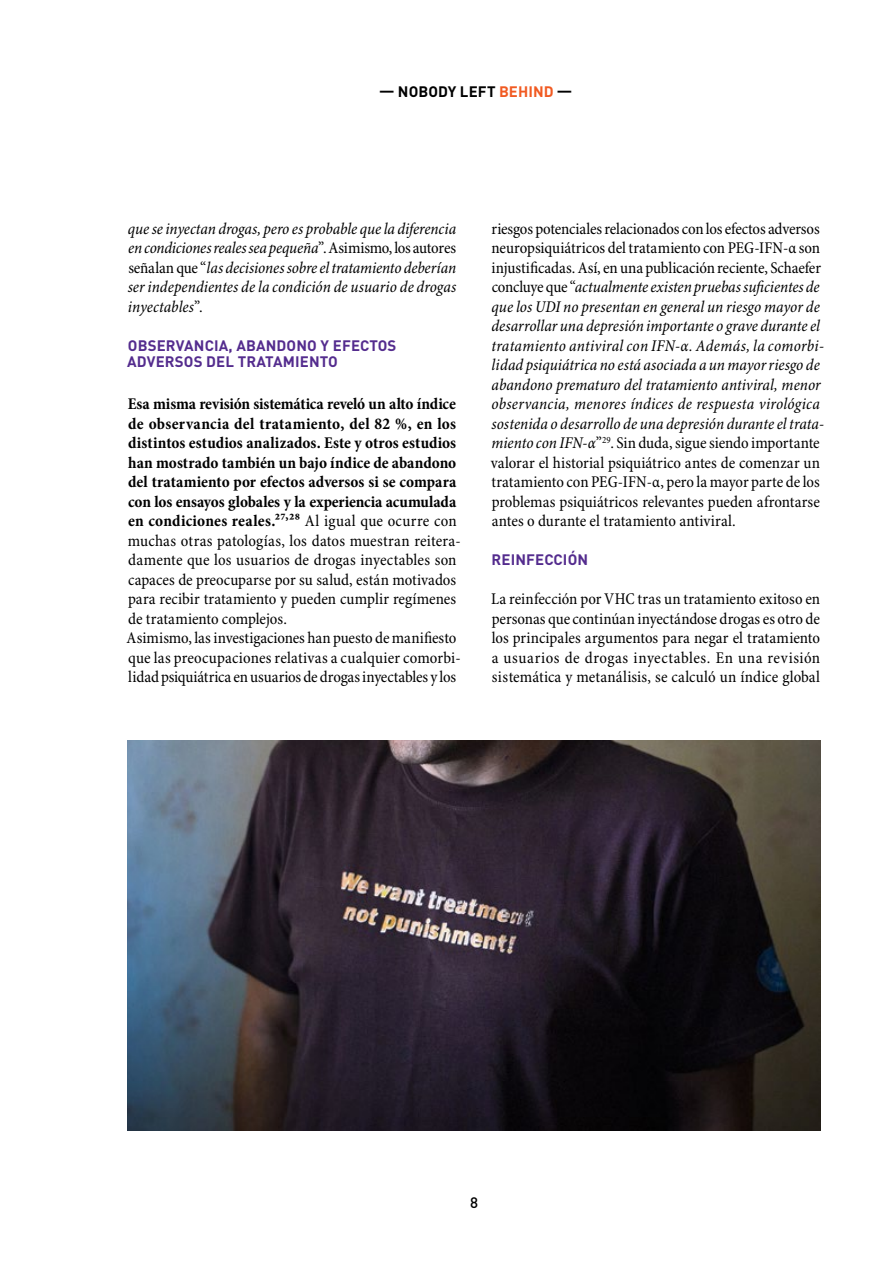
<style>
.page{position:relative;width:893px;height:1263px;background:#fff}
.page>*{position:absolute;margin:0;border:0;box-sizing:border-box;transform-origin:0 0}
.texte{font:italic condensed 16.5px/19.5px "Minion Pro";color:#000;text-align:justify}
.texte-2{font:700 condensed 16.5px/19.5px "Minion Pro";color:#000}
.texte-3{font:condensed 16.5px/19.5px "Minion Pro";letter-spacing:.005em;color:#000}
.intertitre_2{font:700 15px/16.5px "DINOT";letter-spacing:.01em;color:#542c8e}
.t1{font:700 15px "DINOT";letter-spacing:.005em;color:#000}
.t2{font:500 15px "DINOT";color:#000}
.s1{color:#f15a22}
.s2{font-style:normal}
.s3{font-weight:400}
</style>
<div class="page">
<img style="left:128px;top:741px;width:693px;height:390px">
<p class="t1" style="left:379px;top:81px;width:195px">— NOBODY LEFT <span class="s1">BEHIND</span> —</p>
<p class="texte" style="left:128px;top:219px;width:330px">que se inyectan drogas, pero es probable que la diferencia en condiciones reales sea pequeña<span class="s2">”. Asimismo, los autores señalan que “</span>las decisiones sobre el tratamiento deberían ser independientes de la condición de usuario de drogas inyectables<span class="s2">”.</span></p>
<p class="intertitre_2" style="left:127px;top:336px;width:271px">OBSERVANCIA, ABANDONO Y EFECTOS<br>ADVERSOS DEL TRATAMIENTO</p>
<p class="texte-2" style="left:128px;top:394px;width:334px">Esa misma revisión sistemática reveló un alto índice de observancia del tratamiento, del 82 %, en los distintos estudios analizados. Este y otros estudios han mostrado también un bajo índice de abandono del tratamiento por efectos adversos si se compara con los ensayos globales y la experiencia acumulada en condiciones reales.27,28 <span class="s3">Al igual que ocurre con muchas otras patologías, los datos muestran reitera&shy;damente que los usuarios de drogas inyectables son capaces de preocuparse por su salud, están motivados para recibir tratamiento y pueden cumplir regímenes de tratamiento complejos.</span></p>
<p class="texte-3" style="left:127px;top:629px;width:335px">Asimismo, las investigaciones han puesto de manifiesto que las preocupaciones relativas a cualquier comorbi&shy;lidad psiquiátrica en usuarios de drogas inyectables y los</p>
<p class="texte" style="left:491px;top:219px;width:335px;text-align:left"><span class="s2">riesgos potenciales relacionados con los efectos adversos neuropsiquiátricos del tratamiento con PEG-IFN-α son injustificadas. Así, en una publicación reciente, Schaefer concluye que “</span>actualmente existen pruebas suficientes de que los UDI no presentan en general un riesgo mayor de desarrollar una depresión importante o grave durante el tratamiento antiviral con IFN-α. Además, la comorbi&shy;lidad psiquiátrica no está asociada a un mayor riesgo de abandono prematuro del tratamiento antiviral, menor observancia, menores índices de respuesta virológica sostenida o desarrollo de una depresión durante el trata&shy;miento con IFN-α<span class="s2">”</span><sup>29</sup><span class="s2">. Sin duda, sigue siendo importante valorar el historial psiquiátrico antes de comenzar un tratamiento con PEG-IFN-α, pero la mayor parte de los problemas psiquiátricos relevantes pueden afrontarse antes o durante el tratamiento antiviral.</span></p>
<p class="intertitre_2" style="left:492px;top:551px;width:98px">REINFECCIÓN</p>
<p class="texte-3" style="left:491px;top:590px;width:331px;text-align:justify">La reinfección por VHC tras un tratamiento exitoso en personas que continúan inyectándose drogas es otro de los principales argumentos para negar el tratamiento a usuarios de drogas inyectables. En una revisión sistemática y metanálisis, se calculó un índice global</p>
<p class="t2" style="left:470px;top:1192px;width:9px">8</p>
</div>
